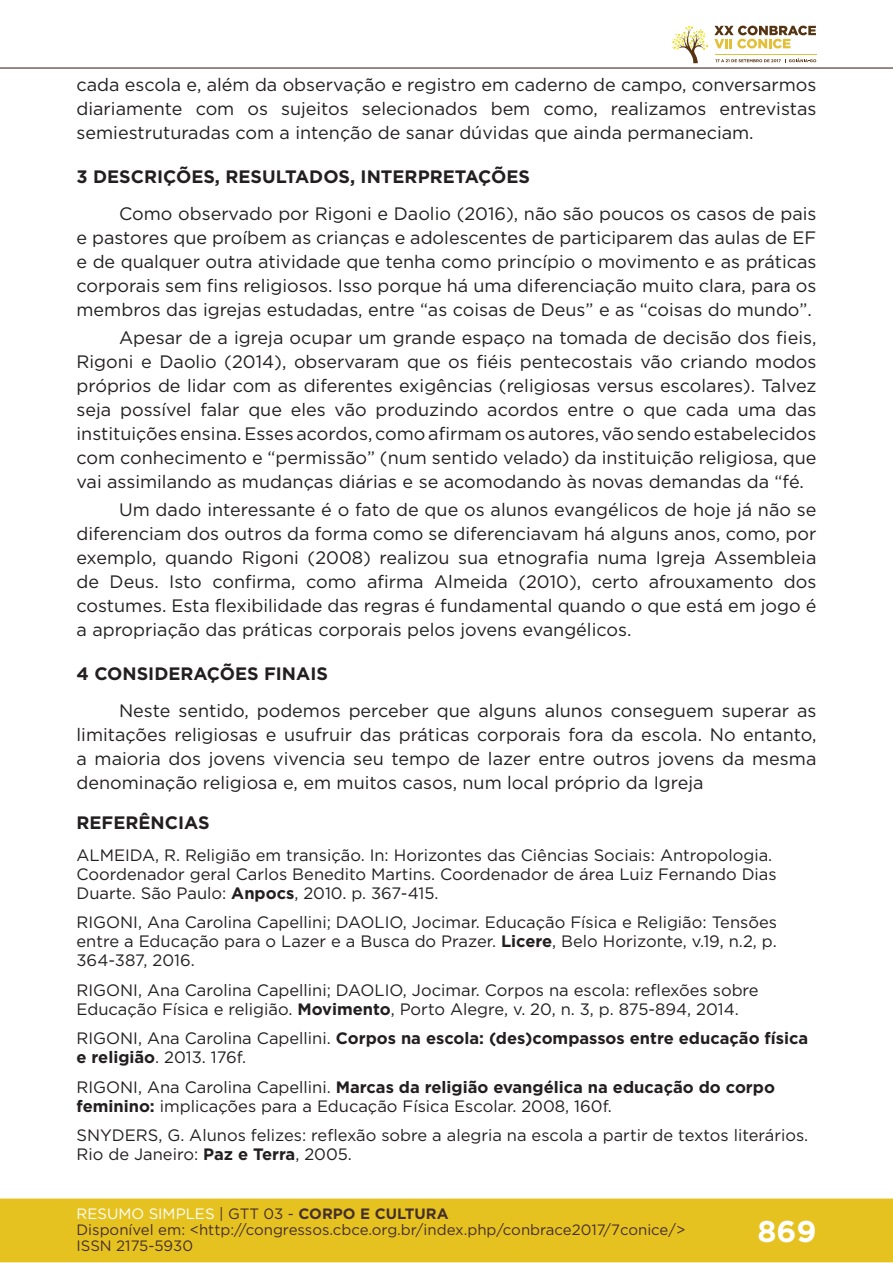
<style>
.page{position:relative;width:893px;height:1263px;background:#fff}
.page>*{position:absolute;margin:0;border:0;box-sizing:border-box;transform-origin:0 0}
.t1{font:700 30px "Gotham";color:#fff}
.t2{font:18px/24px "Gotham";color:#231f20;text-align:justify}
.t3{font:700 18px "Gotham";color:#231f20}
.t4{font:16.5px/19px "Gotham";color:#231f20}
.t5{font:700 16.5px/18.9px "Gotham";color:#231f20}
.t6{font:15px/16px "Gotham";color:#462f2a}
.s1{font-weight:700}
.s2{font-weight:400}
.s3{color:#fff}
.s4{color:#442f2a}
.s5{font-weight:700;color:#442f2a}
</style>
<div class="page">
<div style="left:0;top:1198px;width:893px;height:64px;background:#e6c221;border:2px solid #e6c221"></div>
<hr style="left:0;top:67px;width:893px;height:2px;background:#442f2a">
<svg style="left:672px;top:26px;width:144px;height:37px"></svg>
<hr style="left:0;top:0;width:1px;height:150px;background:#fff">
<p class="t2" style="left:77px;top:72px;width:741px">cada escola e, além da observação e registro em caderno de campo, conversarmos diariamente com os sujeitos selecionados bem como, realizamos entrevistas semiestruturadas com a intenção de sanar dúvidas que ainda permaneciam.</p>
<p class="t3" style="left:77px;top:165px;width:455px">3 DESCRIÇÕES, RESULTADOS, INTERPRETAÇÕES</p>
<p class="t2" style="left:77px;top:201px;width:741px;text-indent:43px">Como observado por Rigoni e Daolio (2016), não são poucos os casos de pais e pastores que proíbem as crianças e adolescentes de participarem das aulas de EF e de qualquer outra atividade que tenha como princípio o movimento e as práticas corporais sem fins religiosos. Isso porque há uma diferenciação muito clara, para os membros das igrejas estudadas, entre “as coisas de Deus” e as “coisas do mundo”.</p>
<p class="t2" style="left:77px;top:325px;width:741px;text-indent:43px">Apesar de a igreja ocupar um grande espaço na tomada de decisão dos fieis, Rigoni e Daolio (2014), observaram que os fiéis pentecostais vão criando modos próprios de lidar com as diferentes exigências (religiosas versus escolares). Talvez seja possível falar que eles vão produzindo acordos entre o que cada uma das instituições ensina. Esses acordos, como afirmam os autores, vão sendo estabelecidos com conhecimento e “permissão” (num sentido velado) da instituição religiosa, que vai assimilando as mudanças diárias e se acomodando às novas demandas da “fé.</p>
<p class="t2" style="left:77px;top:497px;width:741px;text-indent:43px">Um dado interessante é o fato de que os alunos evangélicos de hoje já não se diferenciam dos outros da forma como se diferenciavam há alguns anos, como, por exemplo, quando Rigoni (2008) realizou sua etnografia numa Igreja Assembleia de Deus. Isto confirma, como afirma Almeida (2010), certo afrouxamento dos costumes. Esta flexibilidade das regras é fundamental quando o que está em jogo é a apropriação das práticas corporais pelos jovens evangélicos.</p>
<p class="t3" style="left:77px;top:662px;width:253px">4 CONSIDERAÇÕES FINAIS</p>
<p class="t2" style="left:77px;top:698px;width:741px;text-indent:43px">Neste sentido, podemos perceber que alguns alunos conseguem superar as limitações religiosas e usufruir das práticas corporais fora da escola. No entanto, a maioria dos jovens vivencia seu tempo de lazer entre outros jovens da mesma denominação religiosa e, em muitos casos, num local próprio da Igreja</p>
<p class="t3" style="left:77px;top:810px;width:135px">REFERÊNCIAS</p>
<p class="t4" style="left:77px;top:845px;width:702px">ALMEIDA, R. Religião em transição. In: Horizontes das Ciências Sociais: Antropologia.<br>Coordenador geral Carlos Benedito Martins. Coordenador de área Luiz Fernando Dias<br>Duarte. São Paulo: <span class="s1">Anpocs</span>, 2010. p. 367-415.</p>
<p class="t4" style="left:77px;top:912px;width:702px;text-align:justify">RIGONI, Ana Carolina Capellini; DAOLIO, Jocimar. Educação Física e Religião: Tensões entre a Educação para o Lazer e a Busca do Prazer. <span class="s1">Licere</span>, Belo Horizonte, v.19, n.2, p.<br>364-387, 2016.</p>
<p class="t4" style="left:77px;top:980px;width:684px">RIGONI, Ana Carolina Capellini; DAOLIO, Jocimar. Corpos na escola: reflexões sobre<br>Educação Física e religião. <span class="s1">Movimento</span>, Porto Alegre, v. 20, n. 3, p. 875-894, 2014.</p>
<p class="t5" style="left:77px;top:1029px;width:733px"><span class="s2">RIGONI, Ana Carolina Capellini.</span> Corpos na escola: (des)compassos entre educação física e religião<span class="s2">. 2013. 176f.</span></p>
<p class="t4" style="left:77px;top:1077px;width:700px">RIGONI, Ana Carolina Capellini. <span class="s1">Marcas da religião evangélica na educação do corpo feminino:</span> implicações para a Educação Física Escolar. 2008, 160f.</p>
<p class="t4" style="left:77px;top:1126px;width:733px">SNYDERS, G. Alunos felizes: reflexão sobre a alegria na escola a partir de textos literários.<br>Rio de Janeiro: <span class="s1">Paz e Terra</span>, 2005.</p>
<p class="t6" style="left:77px;top:1205px;width:610px"><span class="s3">RESUMO SIMPLES</span> <span class="s4">| GTT 03 -</span> <span class="s5">CORPO E CULTURA<br></span>Disponível em: &lt;http://congressos.cbce.org.br/index.php/conbrace2017/7conice/&gt;<br>ISSN 2175-5930</p>
<h1 class="t1" style="left:757px;top:1212px;width:60px">869</h1>
</div>
